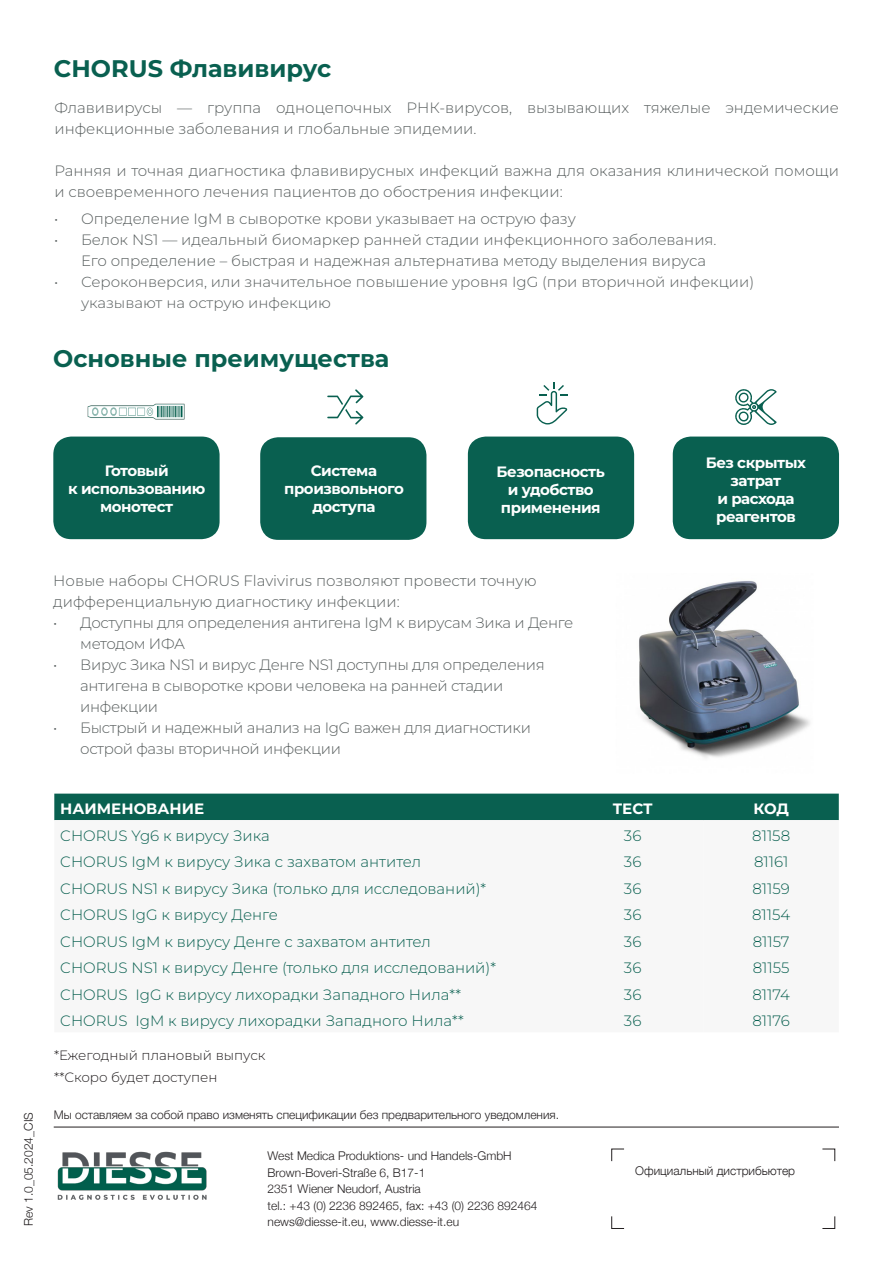
<style>
.page{position:relative;width:893px;height:1263px;background:#fff}
.page>*{position:absolute;margin:0;border:0;box-sizing:border-box;transform-origin:0 0}
.t1{font:700 24px "Montserrat";color:#096050}
.t2{font:300 15px/21px "Montserrat";color:#585e5e}
.t3{font:300 15px "Montserrat";color:#096050}
.t4{font:300 15px/21px "Montserrat";letter-spacing:-.02em;color:#585e5e}
.t5{font:700 15px/18px "Montserrat";letter-spacing:-.03em;color:#fff;text-align:center}
.t6{font:700 15px "Montserrat";color:#fff}
.t7{font:300 14.55px/21px "Montserrat";color:#585e5e}
.t8{font:300 13.5px "Montserrat";color:#231f20}
.Body_ENG{font:300 12px "Helvetica Neue";color:#231f20}
.t9{font:300 12px "Helvetica Neue Cyr";color:#231f20}
.Table{font:300 12px "Helvetica Neue";color:#231f20}
</style>
<div class="page">
<img style="left:639px;top:581px;width:171px;height:177px">
<div style="left:54px;top:794px;width:785px;height:27px;background:#096050"></div>
<div style="left:53px;top:437px;width:167px;height:102px;background:#096050;border-radius:18px"></div>
<div style="left:468px;top:437px;width:166px;height:102px;background:#096050;border-radius:18px"></div>
<svg style="left:327px;top:389px;width:36px;height:36px"></svg>
<div style="left:260px;top:437px;width:166px;height:103px;background:#096050;border-radius:18px"></div>
<svg style="left:735px;top:389px;width:42px;height:36px"></svg>
<div style="left:673px;top:437px;width:166px;height:102px;background:#096050;border-radius:18px"></div>
<img style="left:87px;top:403px;width:97px;height:16px">
<svg style="left:537px;top:382px;width:30px;height:42px"></svg>
<hr style="left:54px;top:1127px;width:785px;height:1px;background:#231f20">
<img style="left:57px;top:1151px;width:150px;height:49px">
<svg style="left:611px;top:1216px;width:13px;height:13px"></svg>
<svg style="left:611px;top:1148px;width:13px;height:13px"></svg>
<svg style="left:822px;top:1216px;width:13px;height:13px"></svg>
<svg style="left:822px;top:1148px;width:13px;height:13px"></svg>
<p class="t1" style="left:54px;top:53px;width:279px">CHORUS Флавивирус</p>
<p class="t2" style="left:54px;top:96px;width:786px">Флавивирусы — группа одноцепочных РНК-вирусов, вызывающих тяжелые эндемические инфекционные заболевания и глобальные эпидемии.</p>
<p class="t2" style="left:54px;top:159px;width:786px">Ранняя и точная диагностика флавивирусных инфекций важна для оказания клинической помощи и своевременного лечения пациентов до обострения инфекции:</p>
<p class="t2" style="left:54px;top:208px;width:523px">• Определение IgM в сыворотке крови указывает на острую фазу</p>
<p class="t2" style="left:81px;top:229px;width:637px;text-indent:-27px">• Белок NS1 — идеальный биомаркер ранней стадии инфекционного заболевания.<br>Его определение – быстрая и надежная альтернатива методу выделения вируса</p>
<p class="t7" style="left:81px;top:271px;width:675px;text-indent:-27px">• Сероконверсия, или значительное повышение уровня IgG (при вторичной инфекции) указывают на острую инфекцию</p>
<p class="t1" style="left:53px;top:342px;width:338px">Основные преимущества</p>
<p class="t5" style="left:68px;top:462px;width:139px">Готовый<br>к использованию монотест</p>
<p class="t5" style="left:706px;top:453px;width:102px">Без скрытых затрат</p>
<p class="t5" style="left:284px;top:462px;width:121px">Система произвольного доступа</p>
<p class="t5" style="left:497px;top:462px;width:110px">Безопасность и удобство применения</p>
<p class="t5" style="left:716px;top:489px;width:81px;text-align:left">и расхода реагентов</p>
<p class="t2" style="left:53px;top:570px;width:485px">Новые наборы CHORUS Flavivirus позволяют провести точную дифференциальную диагностику инфекции:</p>
<p class="t4" style="left:80px;top:612px;width:495px;text-indent:-27px">• Доступны для определения антигена IgM к вирусам Зика и Денге методом ИФА</p>
<p class="t4" style="left:80px;top:654px;width:466px;text-indent:-27px">• Вирус Зика NS1 и вирус Денге NS1 доступны для определения антигена в сыворотке крови человека на ранней стадии инфекции</p>
<p class="t4" style="left:80px;top:717px;width:452px;text-indent:-27px">• Быстрый и надежный анализ на IgG важен для диагностики острой фазы вторичной инфекции</p>
<p class="t6" style="left:60px;top:799px;width:145px">НАИМЕНОВАНИЕ</p>
<p class="t5" style="left:613px;top:799px;width:41px">ТЕСТ</p>
<p class="t5" style="left:753px;top:799px;width:37px">КОД</p>
<p class="t3" style="left:60px;top:825px;width:211px">CHORUS Yg6 к вирусу Зика</p>
<p class="t3" style="left:624px;top:825px;width:19px">36</p>
<p class="t3" style="left:752px;top:825px;width:39px">81158</p>
<p class="t3" style="left:60px;top:852px;width:362px">CHORUS IgM к вирусу Зика с захватом антител</p>
<p class="t3" style="left:624px;top:852px;width:19px">36</p>
<p class="t3" style="left:754px;top:852px;width:36px">81161</p>
<p class="t3" style="left:60px;top:878px;width:427px">CHORUS NS1 к вирусу Зика (только для исследований)*</p>
<p class="t3" style="left:624px;top:878px;width:19px">36</p>
<p class="t3" style="left:752px;top:878px;width:39px">81159</p>
<p class="t3" style="left:60px;top:905px;width:219px">CHORUS IgG к вирусу Денге</p>
<p class="t3" style="left:624px;top:905px;width:19px">36</p>
<p class="t3" style="left:752px;top:905px;width:40px">81154</p>
<p class="t3" style="left:60px;top:931px;width:372px">CHORUS IgM к вирусу Денге с захватом антител</p>
<p class="t3" style="left:624px;top:931px;width:19px">36</p>
<p class="t3" style="left:753px;top:931px;width:38px">81157</p>
<p class="t3" style="left:60px;top:958px;width:437px">CHORUS NS1 к вирусу Денге (только для исследований)*</p>
<p class="t3" style="left:624px;top:958px;width:19px">36</p>
<p class="t3" style="left:753px;top:958px;width:38px">81155</p>
<p class="t3" style="left:60px;top:984px;width:402px">CHORUS IgG к вирусу лихорадки Западного Нила**</p>
<p class="t3" style="left:624px;top:984px;width:19px">36</p>
<p class="t3" style="left:752px;top:984px;width:39px">81174</p>
<p class="t3" style="left:60px;top:1011px;width:405px">CHORUS IgM к вирусу лихорадки Западного Нила**</p>
<p class="t3" style="left:624px;top:1011px;width:19px">36</p>
<p class="t3" style="left:752px;top:1011px;width:39px">81176</p>
<p class="t8" style="left:54px;top:1046px;width:213px">*Ежегодный плановый выпуск</p>
<p class="t8" style="left:54px;top:1068px;width:165px">**Скоро будет доступен</p>
<p class="Body_ENG" style="left:19px;top:1226px;width:116px;rotate:-90deg">Rev 1.0_05.2024_CIS</p>
<p class="t9" style="left:54px;top:1108px;width:507px">Мы оставляем за собой право изменять спецификации без предварительного уведомления.</p>
<p class="Body_ENG" style="left:268px;top:1146px;width:246px">West Medica Produktions- und Handels-GmbH</p>
<p class="Body_ENG" style="left:268px;top:1163px;width:159px">Brown-Boveri-Straße 6, B17-1</p>
<p class="Body_ENG" style="left:268px;top:1179px;width:155px">2351 Wiener Neudorf, Austria</p>
<p class="Body_ENG" style="left:268px;top:1196px;width:271px">tel.: +43 (0) 2236 892465, fax: +43 (0) 2236 892464</p>
<p class="Body_ENG" style="left:268px;top:1212px;width:193px">news@diesse-it.eu, www.diesse-it.eu</p>
<p class="Table" style="left:635px;top:1160px;width:161px">Официальный дистрибьютер</p>
</div>
